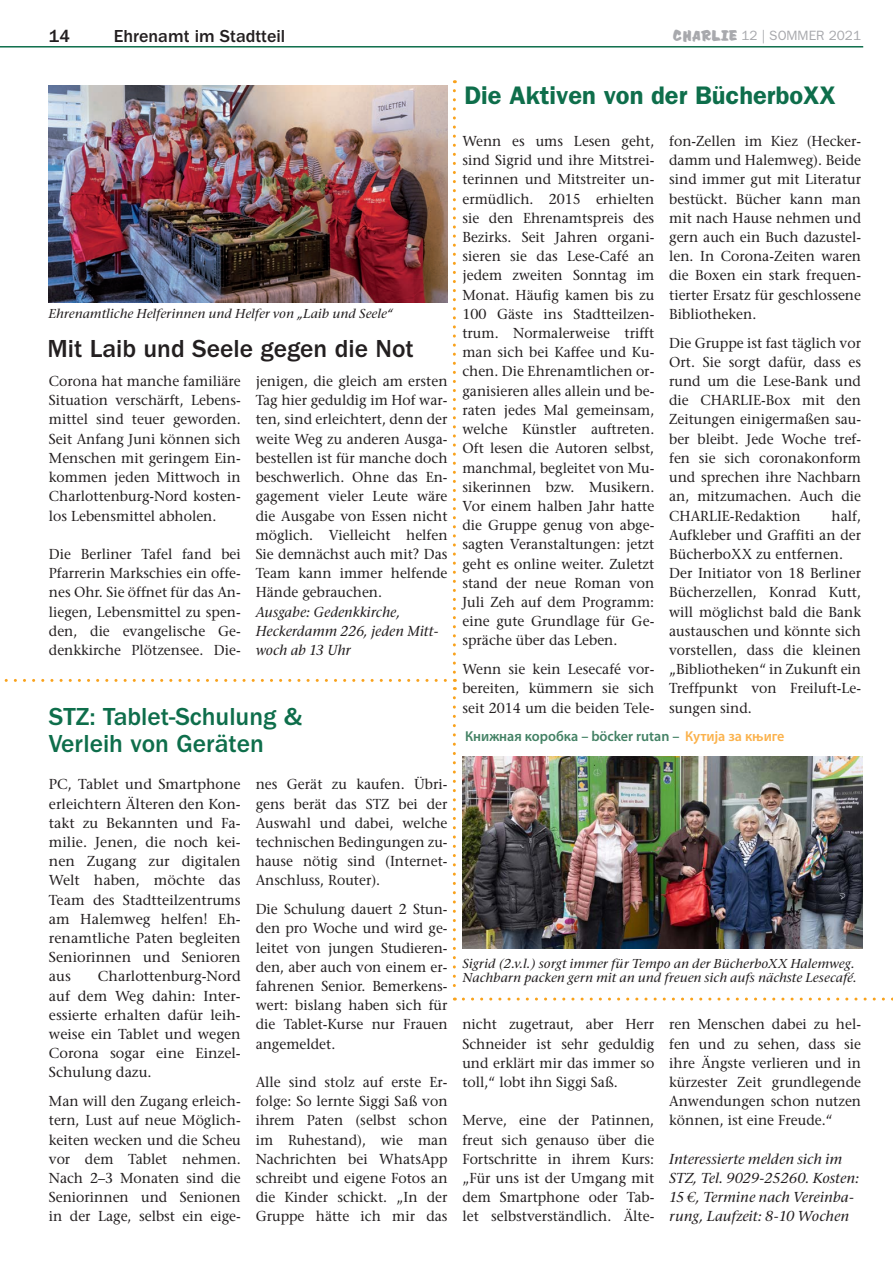
<style>
.page{position:relative;width:893px;height:1263px;background:#fff}
.page>*{position:absolute;margin:0;border:0;box-sizing:border-box;transform-origin:0 0}
.B-06-Kleine-head{font:500 25.5px/27px "Franklin Gothic LT Pro";color:#0e6e4b}
.B-06-Kleine-head-2{font:500 25.5px "Franklin Gothic LT Pro";color:#231f20}
.C-04-Head-halbeSeite{font:25.5px "Franklin Gothic LT Pro Dm";color:#0e6e4b}
.C-Kolumnentitel-re{font:500 18px "Franklin Gothic LT Pro";color:#231f20}
.A-01-Brot-fliess{font:500 14.4px/19.2px "Stone Serif Std";color:#231f20;text-align:justify}
.A-01-FließohneAb{font:500 14.4px/19.2px "Stone Serif Std";color:#231f20;text-align:justify}
.A-03-Brot-libü{font:italic 500 14.4px/19.2px "Stone Serif ITC";color:#231f20}
.A-01-Brot-fliess-2{font:600 14.4px "Myriad Pro";color:#448265}
.t1{font:13.5px "Franklin Gothic LT Pro";color:#a8a9ad}
.B-07-BU-einfach{font:italic 500 12.9px/14.2px "Stone Serif ITC";color:#231f20}
.s1{font-family:"Cg Davison Zip Bd"}
.s2{color:#fbb24c}
</style>
<div class="page">
<hr style="left:0;top:46px;width:863px;height:2px;background:#0e6e4b">
<img style="left:49px;top:85px;width:399px;height:217px">
<img style="left:462px;top:756px;width:401px;height:192px">
<svg style="left:4px;top:679px;width:441px;height:3px"></svg>
<svg style="left:453px;top:91px;width:3px;height:599px"></svg>
<svg style="left:453px;top:698px;width:3px;height:302px"></svg>
<svg style="left:463px;top:997px;width:430px;height:3px"></svg>
<p class="C-Kolumnentitel-re" style="left:49px;top:26px;width:23px">14</p>
<p class="t1" style="left:673px;top:27px;width:190px"><span class="s1">CharLiE</span> 12 | SOMMER 2021</p>
<p class="C-Kolumnentitel-re" style="left:114px;top:26px;width:173px">Ehrenamt im Stadtteil</p>
<p class="B-07-BU-einfach" style="left:48px;top:307px;width:346px">Ehrenamtliche Helferinnen und Helfer von „Laib und Seele“</p>
<p class="B-06-Kleine-head-2" style="left:47px;top:335px;width:368px">Mit Laib und Seele gegen die Not</p>
<p class="A-01-FließohneAb" style="left:49px;top:371px;width:193px">Corona hat manche familiäre Situation verschärft, Lebens&shy;mittel sind teuer geworden.<br>Seit Anfang Juni können sich Menschen mit geringem Ein&shy;kommen jeden Mittwoch in Charlottenburg-Nord kosten&shy;los Lebensmittel abholen.</p>
<p class="A-01-FließohneAb" style="left:49px;top:544px;width:193px">Die Berliner Tafel fand bei Pfarrerin Markschies ein offe&shy;nes Ohr. Sie öffnet für das An&shy;liegen, Lebensmittel zu spen&shy;den, die evangelische Ge&shy;denkkirche Plötzensee. Die-</p>
<p class="A-01-FließohneAb" style="left:256px;top:371px;width:193px">jenigen, die gleich am ersten Tag hier geduldig im Hof war&shy;ten, sind erleichtert, denn der weite Weg zu anderen Ausga&shy;bestellen ist für manche doch beschwerlich. Ohne das En&shy;gagement vieler Leute wäre die Ausgabe von Essen nicht möglich. Vielleicht helfen Sie demnächst auch mit? Das Team kann immer helfende Hände gebrauchen.</p>
<p class="A-03-Brot-libü" style="left:256px;top:602px;width:185px">Ausgabe: Gedenkkirche,<br>Heckerdamm 226, jeden Mitt&shy;woch ab 13 Uhr</p>
<p class="B-06-Kleine-head" style="left:49px;top:703px;width:255px">STZ: Tablet-Schulung &amp;<br>Verleih von Geräten</p>
<p class="A-01-Brot-fliess" style="left:49px;top:775px;width:193px">PC, Tablet und Smartphone erleichtern Älteren den Kon&shy;takt zu Bekannten und Fa&shy;milie. Jenen, die noch kei&shy;nen Zugang zur digitalen Welt haben, möchte das Team des Stadtteilzentrums am Halemweg helfen! Eh&shy;renamtliche Paten begleiten Seniorinnen und Senioren aus</p>
<p class="A-01-Brot-fliess" style="left:256px;top:775px;width:193px">nes Gerät zu kaufen. Übri&shy;gens berät das STZ bei der Auswahl und dabei, welche technischen Bedingungen zu&shy;hause nötig sind (Internet-Anschluss, Router).</p>
<p class="A-01-FließohneAb" style="left:256px;top:899px;width:193px">Die Schulung dauert 2 Stun&shy;den pro Woche und wird ge&shy;leitet von jungen Studieren&shy;den, aber auch von einem er&shy;fahrenen Senior. Bemerkens&shy;wert: bislang haben sich für die Tablet-Kurse nur Frauen angemeldet.</p>
<p class="A-01-FließohneAb" style="left:256px;top:1072px;width:193px">Alle sind stolz auf erste Er&shy;folge: So lernte Siggi Saß von ihrem Paten (selbst schon im Ruhestand), wie man Nachrichten bei WhatsApp schreibt und eigene Fotos an die Kinder schickt. „In der Gruppe hätte ich mir das</p>
<p class="A-01-Brot-fliess" style="left:49px;top:967px;width:193px;text-indent:49px">Charlottenburg-Nord auf dem Weg dahin: Inter&shy;essierte erhalten dafür leih&shy;weise ein Tablet und wegen Corona sogar eine Einzel-Schulung dazu.</p>
<p class="A-01-Brot-fliess" style="left:49px;top:1091px;width:193px">Man will den Zugang erleich&shy;tern, Lust auf neue Möglich&shy;keiten wecken und die Scheu vor dem Tablet nehmen.<br>Nach 2–3 Monaten sind die Seniorinnen und Senionen in der Lage, selbst ein eige-</p>
<p class="C-04-Head-halbeSeite" style="left:464px;top:80px;width:373px">Die Aktiven von der BücherboXX</p>
<p class="A-01-Brot-fliess" style="left:462px;top:131px;width:193px">Wenn es ums Lesen geht, sind Sigrid und ihre Mitstrei&shy;terinnen und Mitstreiter un&shy;ermüdlich. 2015 erhielten sie den Ehrenamtspreis des Bezirks. Seit Jahren organi&shy;sieren sie das Lese-Café an jedem zweiten Sonntag im Monat. Häufig kamen bis zu 100 Gäste ins Stadtteilzen&shy;trum. Normalerweise trifft man sich bei Kaffee und Ku&shy;chen. Die Ehrenamtlichen or&shy;ganisieren alles allein und be&shy;raten jedes Mal gemeinsam, welche Künstler auftreten.<br>Oft lesen die Autoren selbst, manchmal, begleitet von Mu&shy;sikerinnen bzw. Musikern.<br>Vor einem halben Jahr hatte die Gruppe genug von abge&shy;sagten Veranstaltungen: jetzt geht es online weiter. Zuletzt stand der neue Roman von Juli Zeh auf dem Programm: eine gute Grundlage für Ge&shy;spräche über das Leben.</p>
<p class="A-01-Brot-fliess" style="left:462px;top:659px;width:193px">Wenn sie kein Lesecafé vor&shy;bereiten, kümmern sie sich seit 2014 um die beiden Tele-</p>
<p class="A-01-Brot-fliess" style="left:669px;top:131px;width:193px">fon-Zellen im Kiez (Hecker&shy;damm und Halemweg). Beide sind immer gut mit Literatur bestückt. Bücher kann man mit nach Hause nehmen und gern auch ein Buch dazustel&shy;len. In Corona-Zeiten waren die Boxen ein stark frequen&shy;tierter Ersatz für geschlossene Bibliotheken.</p>
<p class="A-01-FließohneAb" style="left:669px;top:333px;width:193px">Die Gruppe ist fast täglich vor Ort. Sie sorgt dafür, dass es rund um die Lese-Bank und die CHARLIE-Box mit den Zeitungen einigermaßen sau&shy;ber bleibt. Jede Woche tref&shy;fen sie sich coronakonform und sprechen ihre Nachbarn an, mitzumachen. Auch die CHARLIE-Redaktion</p>
<p class="A-01-FließohneAb" style="left:669px;top:506px;width:193px;text-indent:162px">half, Aufkleber und Graffiti an der BücherboXX zu entfernen.</p>
<p class="A-01-Brot-fliess" style="left:669px;top:563px;width:193px">Der Initiator von 18 Berliner Bücherzellen, Konrad Kutt, will möglichst bald die Bank austauschen und könnte sich vorstellen, dass die kleinen „Bibliotheken“ in Zukunft ein Treffpunkt von Freiluft-Le&shy;sungen sind.</p>
<p class="A-01-Brot-fliess-2" style="left:465px;top:727px;width:321px">Книжная коробка – böcker rutan – <span class="s2">Кутија за књиге</span></p>
<p class="B-07-BU-einfach" style="left:462px;top:956px;width:396px">Sigrid (2.v.l.) sorgt immer für Tempo an der BücherboXX Halemweg.<br>Nachbarn packen gern mit an und freuen sich aufs nächste Lesecafé.</p>
<p class="A-01-FließohneAb" style="left:462px;top:1015px;width:193px">nicht zugetraut, aber Herr Schneider ist sehr geduldig und erklärt mir das immer so toll,“ lobt ihn Siggi Saß.</p>
<p class="A-01-FließohneAb" style="left:462px;top:1111px;width:193px">Merve, eine der Patinnen, freut sich genauso über die Fortschritte in ihrem Kurs: „Für uns ist der Umgang mit dem Smartphone oder Tab&shy;let selbstverständlich. Älte-</p>
<p class="A-01-FließohneAb" style="left:669px;top:1015px;width:193px">ren Menschen dabei zu hel&shy;fen und zu sehen, dass sie ihre Ängste verlieren und in kürzester Zeit grundlegende Anwendungen schon nutzen können, ist eine Freude.“</p>
<p class="A-03-Brot-libü" style="left:669px;top:1149px;width:192px">Interessierte melden sich im<br>STZ, Tel. 9029-25260. Kosten:<br>15 €, Termine nach Vereinba&shy;rung, Laufzeit: 8-10 Wochen</p>
</div>
